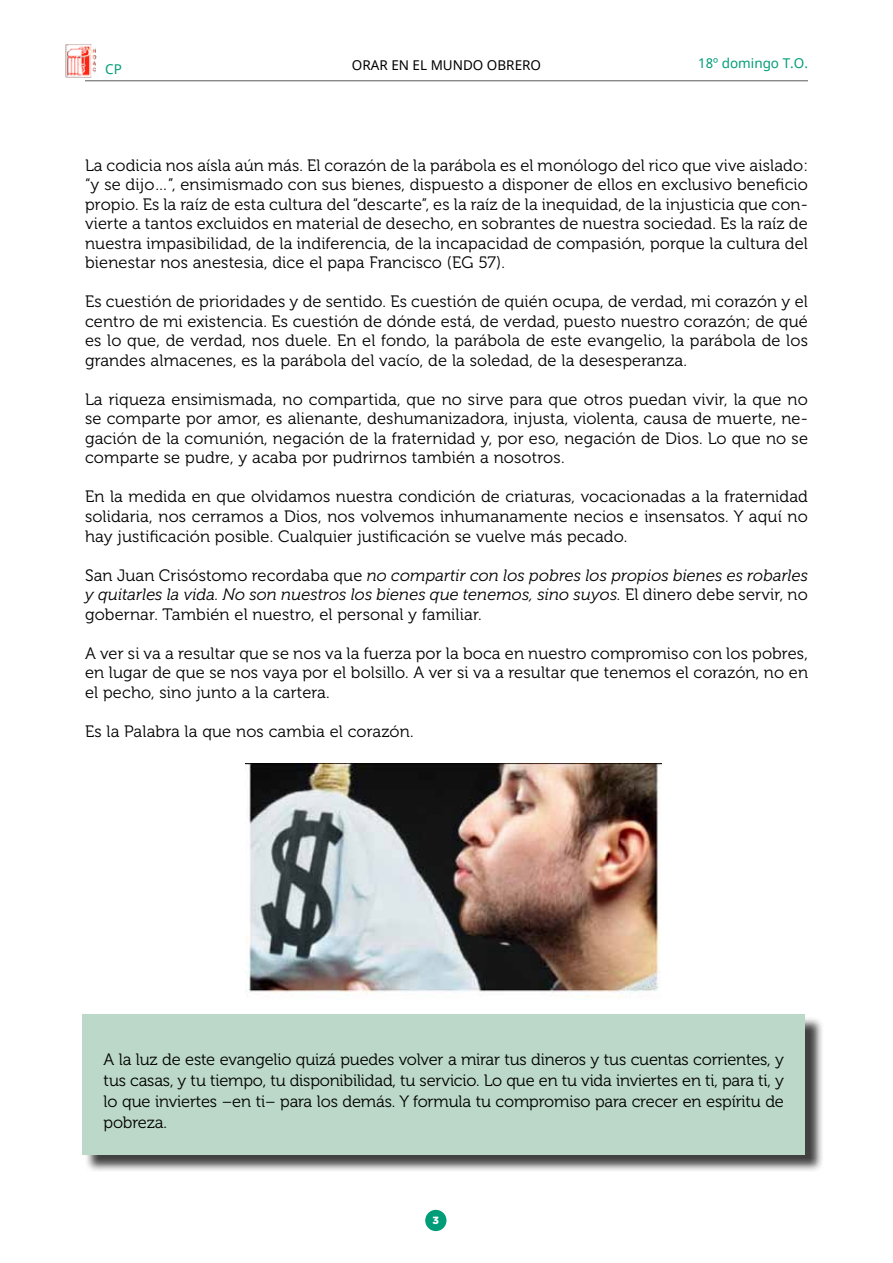
<style>
.page{position:relative;width:893px;height:1263px;background:#fff}
.page>*{position:absolute;margin:0;border:0;box-sizing:border-box;transform-origin:0 0}
.t1{font:16.5px/19.5px "Museo 300";letter-spacing:.01em;color:#000;text-align:justify}
.t2{font:italic 16.5px/19.5px "Museo 300";letter-spacing:.01em;color:#000;text-align:justify}
.t3{font:13.5px "Noto Sans";color:#000}
.t4{font:13.5px "Noto Sans";color:#009d78}
.t5{font:900 10.5px "Gotham HTF";color:#fff}
.s1{font-style:normal}
</style>
<div class="page">
<div style="left:425px;top:1210px;width:21px;height:21px;background:#009d78;border-radius:50%"></div>
<hr style="left:85px;top:80px;width:723px;height:1px;background:#58585a">
<img style="left:65px;top:44px;width:31px;height:37px">
<div style="left:85px;top:1016px;width:739px;height:157px;background:#000;opacity:.75"></div>
<div style="left:82px;top:1014px;width:723px;height:140px;background:#bbd8c8"></div>
<img style="left:246px;top:763px;width:416px;height:234px">
<p class="t4" style="left:105px;top:60px;width:18px">CP</p>
<p class="t3" style="left:352px;top:56px;width:191px">ORAR EN EL MUNDO OBRERO</p>
<p class="t4" style="left:698px;top:54px;width:111px">18º domingo T.O.</p>
<p class="t1" style="left:85px;top:156px;width:724px">La codicia nos aísla aún más. El corazón de la parábola es el monólogo del rico que vive aislado: “y se dijo…”, ensimismado con sus bienes, dispuesto a disponer de ellos en exclusivo beneficio propio. Es la raíz de esta cultura del “descarte”, es la raíz de la inequidad, de la injusticia que con&shy;vierte a tantos excluidos en material de desecho, en sobrantes de nuestra sociedad. Es la raíz de nuestra impasibilidad, de la indiferencia, de la incapacidad de compasión, porque la cultura del bienestar nos anestesia, dice el papa Francisco (EG 57).</p>
<p class="t1" style="left:85px;top:292px;width:724px">Es cuestión de prioridades y de sentido. Es cuestión de quién ocupa, de verdad, mi corazón y el centro de mi existencia. Es cuestión de dónde está, de verdad, puesto nuestro corazón; de qué es lo que, de verdad, nos duele. En el fondo, la parábola de este evangelio, la parábola de los grandes almacenes, es la parábola del vacío, de la soledad, de la desesperanza.</p>
<p class="t1" style="left:85px;top:390px;width:724px">La riqueza ensimismada, no compartida, que no sirve para que otros puedan vivir, la que no se comparte por amor, es alienante, deshumanizadora, injusta, violenta, causa de muerte, ne&shy;gación de la comunión, negación de la fraternidad y, por eso, negación de Dios. Lo que no se comparte se pudre, y acaba por pudrirnos también a nosotros.</p>
<p class="t1" style="left:85px;top:487px;width:724px">En la medida en que olvidamos nuestra condición de criaturas, vocacionadas a la fraternidad solidaria, nos cerramos a Dios, nos volvemos inhumanamente necios e insensatos. Y aquí no hay justificación posible. Cualquier justificación se vuelve más pecado.</p>
<p class="t2" style="left:85px;top:565px;width:724px"><span class="s1">San Juan Crisóstomo recordaba que</span> no compartir con los pobres los propios bienes es robarles y quitarles la vida. No son nuestros los bienes que tenemos, sino suyos. <span class="s1">El dinero debe servir, no gobernar. También el nuestro, el personal y familiar.</span></p>
<p class="t1" style="left:85px;top:643px;width:724px">A ver si va a resultar que se nos va la fuerza por la boca en nuestro compromiso con los pobres, en lugar de que se nos vaya por el bolsillo. A ver si va a resultar que tenemos el corazón, no en el pecho, sino junto a la cartera.</p>
<p class="t1" style="left:85px;top:721px;width:330px">Es la Palabra la que nos cambia el corazón.</p>
<p class="t1" style="left:104px;top:1049px;width:682px;line-height:21px">A la luz de este evangelio quizá puedes volver a mirar tus dineros y tus cuentas corrientes, y tus casas, y tu tiempo, tu disponibilidad, tu servicio. Lo que en tu vida inviertes en ti, para ti, y lo que inviertes –en ti– para los demás. Y formula tu compromiso para crecer en espíritu de pobreza.</p>
<p class="t5" style="left:433px;top:1214px;width:8px">3</p>
</div>
